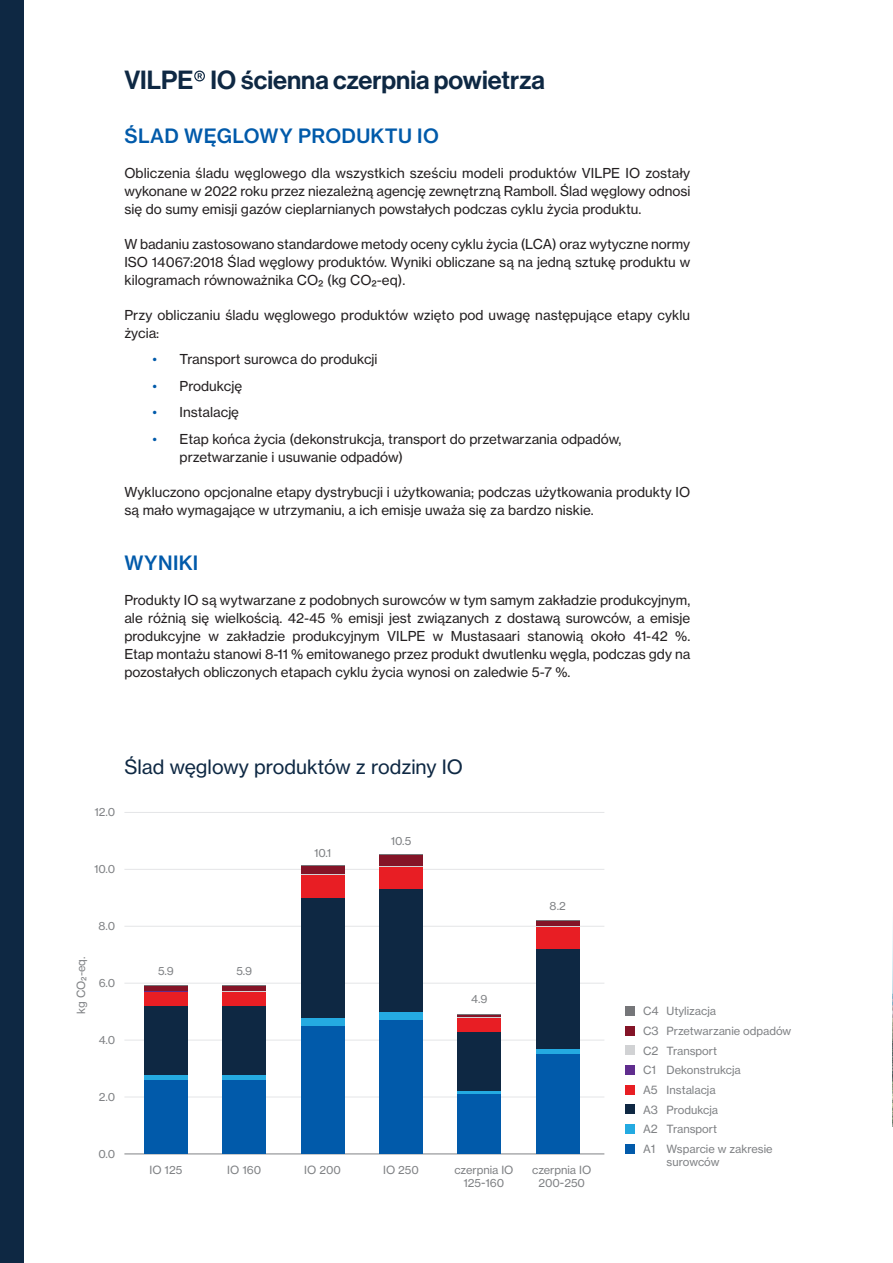
<style>
.page{position:relative;width:893px;height:1263px;background:#fff}
.page>*{position:absolute;margin:0;border:0;box-sizing:border-box;transform-origin:0 0}
.t1{font:25.65px "N Haas Grotesk DS Pro 65 Md";color:#0e2843}
.Sub_Otsikko{font:19.5px "N Haas Grotesk TX Pro 55 Rg";color:#0e2843}
.Sub_Otsikko-2{font:19.5px "N Haas Grotesk TX Pro 65 Md";letter-spacing:.015em;color:#015aaa}
.t2{font:16.8px "N Haas Grotesk TX Pro 55 Rg";color:#0e2843}
.Sub_Otsikko-3{font:13.5px/18px "N Haas Grotesk TX Pro 55 Rg";color:#231f20;text-align:justify}
.t3{font:11.1px/19.6px "N Haas Grotesk TX Pro 55 Rg";color:#808285;text-align:center}
.s1{color:#015aaa}
</style>
<div class="page">
<img style="left:892px;top:927px;width:1px;height:200px">
<div style="left:0;top:0;width:23px;height:1263px;background:#0e2843"></div>
<hr style="left:124px;top:1153px;width:480px;height:1px;background:#808285">
<hr style="left:124px;top:1097px;width:480px;height:1px;background:#e4e5e7">
<hr style="left:124px;top:1040px;width:480px;height:1px;background:#e4e5e7">
<hr style="left:124px;top:983px;width:480px;height:1px;background:#e4e5e7">
<hr style="left:124px;top:926px;width:480px;height:1px;background:#e4e5e7">
<hr style="left:124px;top:869px;width:480px;height:1px;background:#e4e5e7">
<hr style="left:124px;top:812px;width:480px;height:1px;background:#e4e5e7">
<div style="left:144px;top:1080px;width:44px;height:74px;background:#015aaa"></div>
<div style="left:144px;top:1074px;width:44px;height:6px;background:#24aae1"></div>
<div style="left:144px;top:1006px;width:44px;height:68px;background:#0e2843"></div>
<div style="left:144px;top:992px;width:44px;height:14px;background:#e81e24"></div>
<hr style="left:144px;top:991px;width:44px;height:1px;background:#d1d2d4">
<div style="left:144px;top:986px;width:44px;height:5px;background:#841427"></div>
<hr style="left:144px;top:992px;width:44px;height:1px;background:#602d8e">
<hr style="left:144px;top:985px;width:44px;height:1px;background:#757679">
<div style="left:223px;top:1080px;width:43px;height:74px;background:#015aaa"></div>
<div style="left:223px;top:1074px;width:43px;height:6px;background:#24aae1"></div>
<div style="left:223px;top:1006px;width:43px;height:68px;background:#0e2843"></div>
<div style="left:223px;top:992px;width:43px;height:14px;background:#e81e24"></div>
<div style="left:223px;top:986px;width:43px;height:5px;background:#841427"></div>
<hr style="left:223px;top:991px;width:43px;height:1px;background:#d1d2d4">
<hr style="left:223px;top:985px;width:43px;height:1px;background:#757679">
<div style="left:301px;top:1026px;width:43px;height:128px;background:#015aaa"></div>
<div style="left:301px;top:1017px;width:43px;height:9px;background:#24aae1"></div>
<div style="left:301px;top:898px;width:43px;height:119px;background:#0e2843"></div>
<div style="left:301px;top:875px;width:43px;height:23px;background:#e81e24"></div>
<hr style="left:301px;top:875px;width:43px;height:1px;background:#602d8e">
<div style="left:301px;top:866px;width:43px;height:8px;background:#841427"></div>
<hr style="left:301px;top:874px;width:43px;height:1px;background:#d1d2d4">
<hr style="left:301px;top:866px;width:43px;height:1px;background:#757679">
<div style="left:379px;top:1020px;width:44px;height:134px;background:#015aaa"></div>
<div style="left:379px;top:1012px;width:44px;height:8px;background:#24aae1"></div>
<div style="left:379px;top:889px;width:44px;height:123px;background:#0e2843"></div>
<div style="left:379px;top:866px;width:44px;height:23px;background:#e81e24"></div>
<div style="left:379px;top:854px;width:44px;height:12px;background:#841427"></div>
<hr style="left:379px;top:866px;width:44px;height:1px;background:#d1d2d4">
<hr style="left:379px;top:854px;width:44px;height:1px;background:#757679">
<div style="left:458px;top:1094px;width:43px;height:60px;background:#015aaa"></div>
<hr style="left:458px;top:1091px;width:43px;height:3px;background:#24aae1">
<div style="left:458px;top:1031px;width:43px;height:60px;background:#0e2843"></div>
<div style="left:458px;top:1017px;width:43px;height:14px;background:#e81e24"></div>
<hr style="left:458px;top:1014px;width:43px;height:3px;background:#841427">
<hr style="left:458px;top:1017px;width:43px;height:1px;background:#d1d2d4">
<div style="left:536px;top:1054px;width:43px;height:100px;background:#015aaa"></div>
<div style="left:536px;top:1049px;width:43px;height:5px;background:#24aae1"></div>
<div style="left:536px;top:949px;width:43px;height:100px;background:#0e2843"></div>
<div style="left:536px;top:926px;width:43px;height:23px;background:#e81e24"></div>
<div style="left:536px;top:920px;width:43px;height:6px;background:#841427"></div>
<hr style="left:536px;top:926px;width:43px;height:1px;background:#d1d2d4">
<hr style="left:536px;top:920px;width:43px;height:1px;background:#757679">
<div style="left:626px;top:1006px;width:9px;height:10px;background:#757679"></div>
<div style="left:626px;top:1026px;width:9px;height:9px;background:#841427"></div>
<div style="left:626px;top:1046px;width:9px;height:9px;background:#d1d2d4"></div>
<div style="left:626px;top:1065px;width:9px;height:10px;background:#602d8e"></div>
<div style="left:626px;top:1085px;width:9px;height:9px;background:#e81e24"></div>
<div style="left:626px;top:1104px;width:9px;height:10px;background:#0e2843"></div>
<div style="left:626px;top:1124px;width:9px;height:10px;background:#24aae1"></div>
<div style="left:626px;top:1144px;width:9px;height:9px;background:#015aaa"></div>
<svg style="left:194px;top:71px;width:11px;height:10px"></svg>
<p class="t1" style="left:124px;top:65px;width:422px">VILPE IO ścienna czerpnia powietrza</p>
<p class="Sub_Otsikko-2" style="left:125px;top:123px;width:316px">ŚLAD WĘGLOWY PRODUKTU IO</p>
<p class="Sub_Otsikko-3" style="left:124px;top:164px;width:567px">Obliczenia śladu węglowego dla wszystkich sześciu modeli produktów VILPE IO zostały wykonane w 2022 roku przez niezależną agencję zewnętrzną Ramboll. Ślad węglowy odnosi się do sumy emisji gazów cieplarnianych powstałych podczas cyklu życia produktu.</p>
<p class="Sub_Otsikko-3" style="left:124px;top:235px;width:567px">W badaniu zastosowano standardowe metody oceny cyklu życia (LCA) oraz wytyczne normy ISO 14067:2018 Ślad węglowy produktów. Wyniki obliczane są na jedną sztukę produktu w kilogramach równoważnika CO2 (kg CO2-eq).</p>
<p class="Sub_Otsikko-3" style="left:124px;top:306px;width:567px">Przy obliczaniu śladu węglowego produktów wzięto pod uwagę następujące etapy cyklu życia:</p>
<p class="Sub_Otsikko-3" style="left:153px;top:350px;width:226px"><span class="s1">•</span> Transport surowca do produkcji</p>
<p class="Sub_Otsikko-3" style="left:153px;top:377px;width:91px"><span class="s1">•</span> Produkcję</p>
<p class="Sub_Otsikko-3" style="left:153px;top:403px;width:88px"><span class="s1">•</span> Instalację</p>
<p class="Sub_Otsikko-3" style="left:180px;top:430px;width:443px;text-indent:-27px"><span class="s1">•</span> Etap końca życia (dekonstrukcja, transport do przetwarzania odpadów, przetwarzanie i usuwanie odpadów)</p>
<p class="Sub_Otsikko-3" style="left:124px;top:483px;width:567px">Wykluczono opcjonalne etapy dystrybucji i użytkowania; podczas użytkowania produkty IO są mało wymagające w utrzymaniu, a ich emisje uważa się za bardzo niskie.</p>
<p class="Sub_Otsikko-2" style="left:125px;top:551px;width:75px">WYNIKI</p>
<p class="Sub_Otsikko-3" style="left:124px;top:591px;width:567px">Produkty IO są wytwarzane z podobnych surowców w tym samym zakładzie produkcyjnym, ale różnią się wielkością. 42-45 % emisji jest związanych z dostawą surowców, a emisje produkcyjne w zakładzie produkcyjnym VILPE w Mustasaari stanowią około 41-42 %.<br>Etap montażu stanowi 8-11 % emitowanego przez produkt dwutlenku węgla, podczas gdy na pozostałych obliczonych etapach cyklu życia wynosi on zaledwie 5-7 %.</p>
<p class="t2" style="left:152px;top:752px;width:387px">Ślad węglowy produktów z rodziny IO firmy VILPE</p>
<p class="Sub_Otsikko" style="left:124px;top:755px;width:340px">Ślad węglowy produktów z rodziny IO</p>
<p class="t3" style="left:95px;top:802px;width:22px">12.0</p>
<p class="t3" style="left:94px;top:859px;width:23px">10.0</p>
<p class="t3" style="left:314px;top:843px;width:19px">10.1</p>
<p class="t3" style="left:391px;top:831px;width:22px">10.5</p>
<p class="t3" style="left:71px;top:1013px;width:59px;rotate:-90deg">kg CO2-eq.</p>
<p class="t3" style="left:99px;top:916px;width:18px">8.0</p>
<p class="t3" style="left:99px;top:973px;width:18px">6.0</p>
<p class="t3" style="left:99px;top:1030px;width:18px">4.0</p>
<p class="t3" style="left:158px;top:961px;width:17px">5.9</p>
<p class="t3" style="left:236px;top:961px;width:17px">5.9</p>
<p class="t3" style="left:471px;top:989px;width:18px">4.9</p>
<p class="t3" style="left:550px;top:896px;width:18px">8.2</p>
<p class="t3" style="left:99px;top:1087px;width:18px">2.0</p>
<p class="t3" style="left:98px;top:1144px;width:18px">0.0</p>
<p class="t3" style="left:150px;top:1160px;width:34px">IO 125</p>
<p class="t3" style="left:227px;top:1160px;width:35px">IO 160</p>
<p class="t3" style="left:304px;top:1160px;width:38px">IO 200</p>
<p class="t3" style="left:383px;top:1160px;width:37px">IO 250</p>
<p class="t3" style="left:454px;top:1163px;width:61px;line-height:13.4px">czerpnia IO<br>125-160</p>
<p class="t3" style="left:532px;top:1163px;width:61px;line-height:13.4px">czerpnia IO<br>200-250</p>
<p class="t3" style="left:643px;top:1001px;width:150px;text-align:left">C4 Utylizacja<br>C3 Przetwarzanie odpadów<br>C2 Transport<br>C1 Dekonstrukcja<br>A5 Instalacja<br>A3 Produkcja<br>A2 Transport<br>A1 Wsparcie w zakresie</p>
<p class="t3" style="left:667px;top:1152px;width:54px">surowców</p>
</div>
